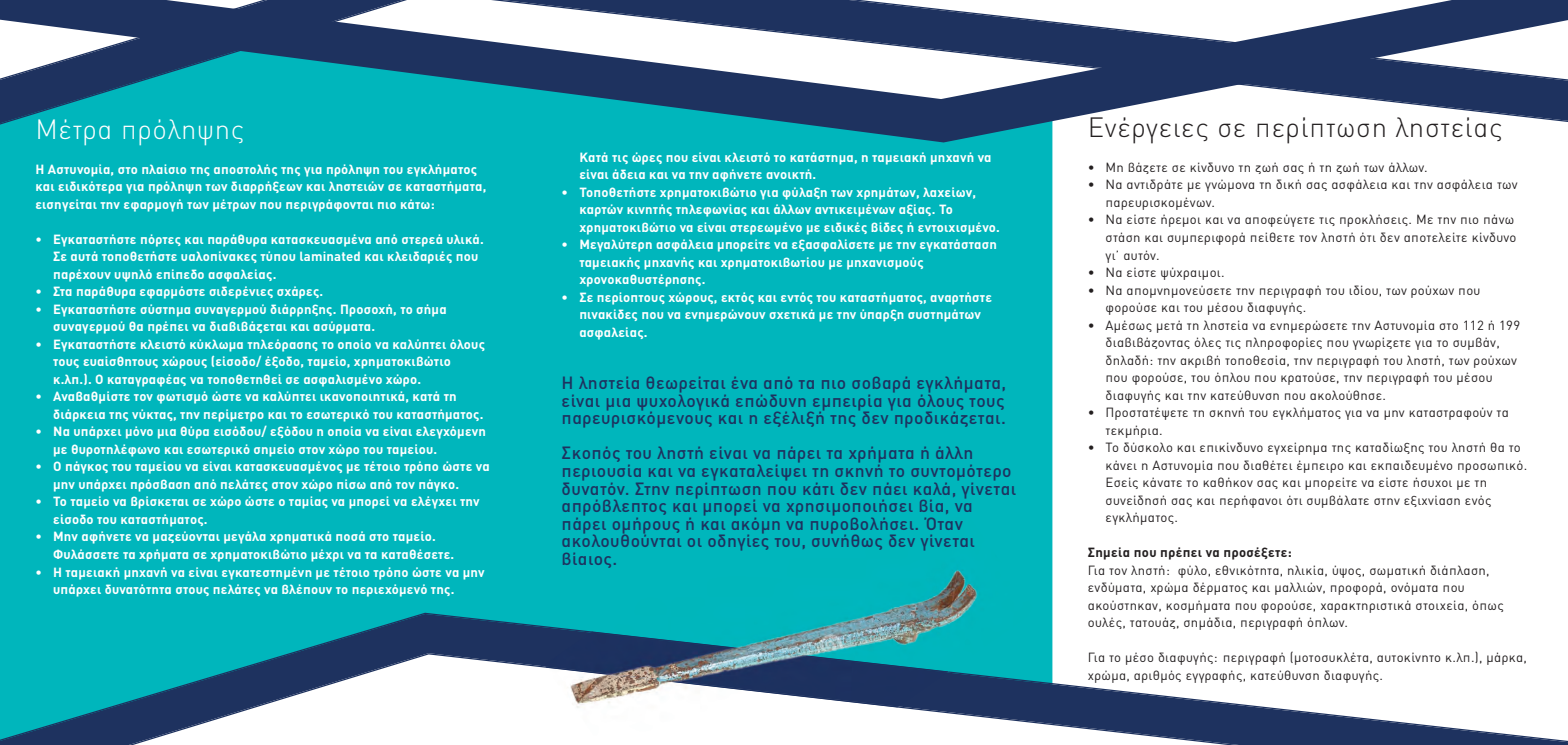
<style>
.page{position:relative;width:1568px;height:745px;background:#fff}
.page>*{position:absolute;margin:0;border:0;box-sizing:border-box;transform-origin:0 0}
.t1{font:300 27.5px "DIN Pro";letter-spacing:.025em;color:#231f20}
.t2{font:300 27.5px "DIN Pro";letter-spacing:.025em;color:#fff}
.t3{font:500 17.5px/17.5px "DIN Pro";letter-spacing:.025em;color:#1e325f;text-align:justify}
.t4{font:700 13.12px/17.5px "DIN Pro";letter-spacing:.015em;color:#fff}
.t5{font:13.12px/17.5px "DIN Pro";letter-spacing:.025em;color:#231f20}
.t6{font:700 13.12px "DIN Pro";letter-spacing:.025em;color:#231f20}
</style>
<div class="page">
<div style="left:0;top:142px;width:1052px;height:470px;background:#00b6bc"></div>
<svg style="left:0;top:131px;width:1053px;height:11px;background:#02acb5"></svg>
<svg style="left:0;top:0;width:1568px;height:131px"></svg>
<svg style="left:0;top:612px;width:1568px;height:132px"></svg>
<img style="left:546px;top:707px;width:351px;height:37px">
<div style="left:592px;top:416px;width:443px;height:255px;background:#00b6bc"></div>
<div style="left:544px;top:632px;width:403px;height:74px;background:#1e325f"></div>
<img style="left:591px;top:631px;width:358px;height:41px">
<img style="left:546px;top:666px;width:353px;height:41px">
<h1 class="t2" style="left:35px;top:119px;width:211px">Μέτρα πρόληψης</h1>
<p class="t4" style="left:35px;top:161px;width:452px">Η Αστυνομία, στο πλαίσιο της αποστολής της για πρόληψη του εγκλήματος και ειδικότερα για πρόληψη των διαρρήξεων και ληστειών σε καταστήματα, εισηγείται την εφαρμογή των μέτρων που περιγράφονται πιο κάτω:</p>
<p class="t4" style="left:53px;top:231px;width:432px;text-indent:-18px">• Εγκαταστήστε πόρτες και παράθυρα κατασκευασμένα από στερεά υλικά.<br>Σε αυτά τοποθετήστε υαλοπίνακες τύπου laminated και κλειδαριές που παρέχουν υψηλό επίπεδο ασφαλείας.</p>
<p class="t4" style="left:35px;top:284px;width:289px">• Στα παράθυρα εφαρμόστε σιδερένιες σχάρες.</p>
<p class="t4" style="left:53px;top:301px;width:395px;text-indent:-18px">• Εγκαταστήστε σύστημα συναγερμού διάρρηξης. Προσοχή, το σήμα συναγερμού θα πρέπει να διαβιβάζεται και ασύρματα.</p>
<p class="t4" style="left:53px;top:336px;width:433px;text-indent:-18px">• Εγκαταστήστε κλειστό κύκλωμα τηλεόρασης το οποίο να καλύπτει όλους τους ευαίσθητους χώρους (είσοδο/ έξοδο, ταμείο, χρηματοκιβώτιο κ.λπ.). Ο καταγραφέας να τοποθετηθεί σε ασφαλισμένο χώρο.</p>
<p class="t4" style="left:53px;top:389px;width:432px;text-indent:-18px">• Αναβαθμίστε τον φωτισμό ώστε να καλύπτει ικανοποιητικά, κατά τη διάρκεια της νύκτας, την περίμετρο και το εσωτερικό του καταστήματος.</p>
<p class="t4" style="left:53px;top:424px;width:434px;text-indent:-18px">• Να υπάρχει μόνο μια θύρα εισόδου/ εξόδου η οποία να είναι ελεγχόμενη με θυροτηλέφωνο και εσωτερικό σημείο στον χώρο του ταμείου.</p>
<p class="t4" style="left:53px;top:459px;width:438px;text-indent:-18px">• Ο πάγκος του ταμείου να είναι κατασκευασμένος με τέτοιο τρόπο ώστε να μην υπάρχει πρόσβαση από πελάτες στον χώρο πίσω από τον πάγκο.</p>
<p class="t4" style="left:53px;top:494px;width:428px;text-indent:-18px">• Το ταμείο να βρίσκεται σε χώρο ώστε ο ταμίας να μπορεί να ελέγχει την είσοδο του καταστήματος.</p>
<p class="t4" style="left:53px;top:529px;width:403px;text-indent:-18px">• Μην αφήνετε να μαζεύονται μεγάλα χρηματικά ποσά στο ταμείο.<br>Φυλάσσετε τα χρήματα σε χρηματοκιβώτιο μέχρι να τα καταθέσετε.</p>
<p class="t4" style="left:53px;top:564px;width:433px;text-indent:-18px">• Η ταμειακή μηχανή να είναι εγκατεστημένη με τέτοιο τρόπο ώστε να μην υπάρχει δυνατότητα στους πελάτες να βλέπουν το περιεχόμενό της.</p>
<p class="t4" style="left:579px;top:149px;width:414px">Κατά τις ώρες που είναι κλειστό το κατάστημα, η ταμειακή μηχανή να είναι άδεια και να την αφήνετε ανοικτή.</p>
<p class="t4" style="left:579px;top:184px;width:422px;text-indent:-18px">• Τοποθετήστε χρηματοκιβώτιο για φύλαξη των χρημάτων, λαχείων, καρτών κινητής τηλεφωνίας και άλλων αντικειμένων αξίας. Το χρηματοκιβώτιο να είναι στερεωμένο με ειδικές βίδες ή εντοιχισμένο.</p>
<p class="t4" style="left:579px;top:237px;width:419px;text-indent:-18px">• Μεγαλύτερη ασφάλεια μπορείτε να εξασφαλίσετε με την εγκατάσταση ταμειακής μηχανής και χρηματοκιβωτίου με μηχανισμούς χρονοκαθυστέρησης.</p>
<p class="t4" style="left:579px;top:289px;width:414px;text-indent:-18px">• Σε περίοπτους χώρους, εκτός και εντός του καταστήματος, αναρτήστε πινακίδες που να ενημερώνουν σχετικά με την ύπαρξη συστημάτων ασφαλείας.</p>
<h2 class="t3" style="left:562px;top:376px;width:446px">Η ληστεία θεωρείται ένα από τα πιο σοβαρά εγκλήματα, είναι μια ψυχολογικά επώδυνη εμπειρία για όλους τους παρευρισκόμενους και η εξέλιξή της δεν προδικάζεται.</h2>
<p class="t3" style="left:562px;top:446px;width:456px;text-align:left">Σκοπός του ληστή είναι να πάρει τα χρήματα ή άλλη περιουσία και να εγκαταλείψει τη σκηνή το συντομότερο δυνατόν. Στην περίπτωση που κάτι δεν πάει καλά, γίνεται απρόβλεπτος και μπορεί να χρησιμοποιήσει βία, να πάρει ομήρους ή και ακόμη να πυροβολήσει. Όταν ακολουθούνται οι οδηγίες του, συνήθως δεν γίνεται βίαιος.</p>
<h1 class="t1" style="left:1088px;top:117px;width:416px">Ενέργειες σε περίπτωση ληστείας</h1>
<p class="t5" style="left:1088px;top:160px;width:341px">• Μη βάζετε σε κίνδυνο τη ζωή σας ή τη ζωή των άλλων.</p>
<p class="t5" style="left:1106px;top:177px;width:414px;text-indent:-18px">• Να αντιδράτε με γνώμονα τη δική σας ασφάλεια και την ασφάλεια των παρευρισκομένων.</p>
<p class="t5" style="left:1106px;top:212px;width:412px;text-indent:-18px">• Να είστε ήρεμοι και να αποφεύγετε τις προκλήσεις. Με την πιο πάνω στάση και συμπεριφορά πείθετε τον ληστή ότι δεν αποτελείτε κίνδυνο γι’ αυτόν.</p>
<p class="t5" style="left:1088px;top:265px;width:138px">• Να είστε ψύχραιμοι.</p>
<p class="t5" style="left:1106px;top:282px;width:376px;text-indent:-18px">• Να απομνημονεύσετε την περιγραφή του ιδίου, των ρούχων που φορούσε και του μέσου διαφυγής.</p>
<p class="t5" style="left:1106px;top:317px;width:416px;text-indent:-18px">• Αμέσως μετά τη ληστεία να ενημερώσετε την Αστυνομία στο 112 ή 199 διαβιβάζοντας όλες τις πληροφορίες που γνωρίζετε για το συμβάν, δηλαδή: την ακριβή τοποθεσία, την περιγραφή του ληστή, των ρούχων που φορούσε, του όπλου που κρατούσε, την περιγραφή του μέσου διαφυγής και την κατεύθυνση που ακολούθησε.</p>
<p class="t5" style="left:1106px;top:405px;width:405px;text-indent:-18px">• Προστατέψετε τη σκηνή του εγκλήματος για να μην καταστραφούν τα τεκμήρια.</p>
<p class="t5" style="left:1106px;top:440px;width:423px;text-indent:-18px">• Το δύσκολο και επικίνδυνο εγχείρημα της καταδίωξης του ληστή θα το κάνει η Αστυνομία που διαθέτει έμπειρο και εκπαιδευμένο προσωπικό.<br>Εσείς κάνατε το καθήκον σας και μπορείτε να είστε ήσυχοι με τη συνείδησή σας και περήφανοι ότι συμβάλατε στην εξιχνίαση ενός εγκλήματος.</p>
<p class="t6" style="left:1088px;top:547px;width:206px">Σημεία που πρέπει να προσέξετε:</p>
<p class="t5" style="left:1088px;top:562px;width:418px">Για τον ληστή: φύλο, εθνικότητα, ηλικία, ύψος, σωματική διάπλαση, ενδύματα, χρώμα δέρματος και μαλλιών, προφορά, ονόματα που ακούστηκαν, κοσμήματα που φορούσε, χαρακτηριστικά στοιχεία, όπως ουλές, τατουάζ, σημάδια, περιγραφή όπλων.</p>
<p class="t5" style="left:1088px;top:650px;width:441px">Για το μέσο διαφυγής: περιγραφή (μοτοσυκλέτα, αυτοκίνητο κ.λπ.), μάρκα, χρώμα, αριθμός εγγραφής, κατεύθυνση διαφυγής.</p>
</div>
